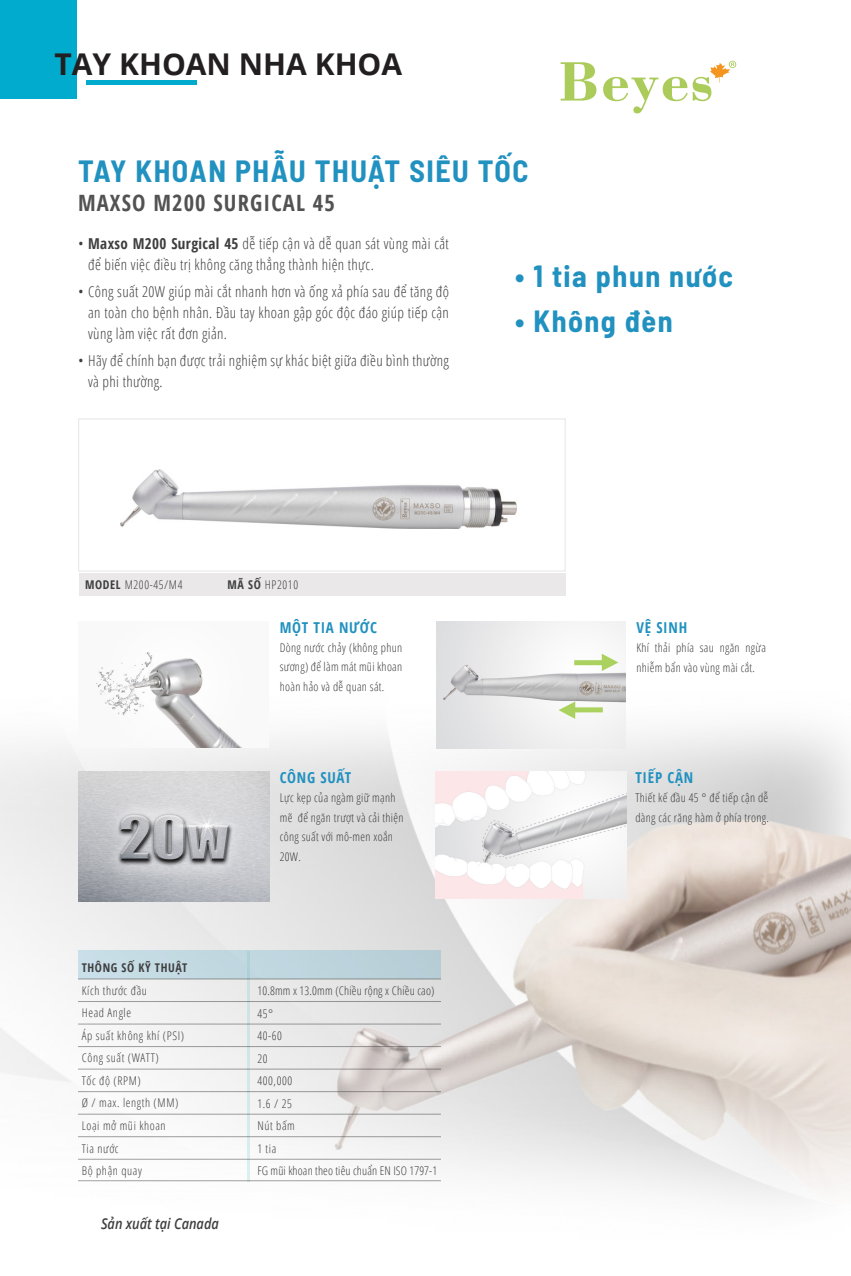
<style>
.page{position:relative;width:851px;height:1276px;background:#fff}
.page>*{position:absolute;margin:0;border:0;box-sizing:border-box;transform-origin:0 0}
.t1{font:700 semi-condensed 30px "Barlow";letter-spacing:.05em;color:#2191c0}
.t2{font:700 30px "Open Sans";color:#231f20}
.t3{font:700 22.5px "Open Sans Condensed";letter-spacing:.05em;color:#535252}
.t4{font:300 15px/21px "Open Sans Condensed";letter-spacing:.025em;color:#3e3e3f}
.t5{font:700 15px "Open Sans Condensed";letter-spacing:.05em;color:#2191c0}
.t6{font:italic 600 15px "Open Sans";color:#3e3e3f;scale:.85 1}
.t7{font:300 12px/19.5px "Open Sans Condensed";letter-spacing:.025em;color:#3e3e3f}
.t8{font:300 12px "Open Sans Condensed";letter-spacing:.05em;color:#3e3e3f}
.t9{font:700 12px "Open Sans Condensed";letter-spacing:.05em;color:#3e3e3f}
.s1{font-weight:700}
</style>
<div class="page">
<div style="left:0;top:0;width:77px;height:99px;background:#00abcd"></div>
<div style="left:87px;top:80px;width:110px;height:5px;background:#00abcd"></div>
<img style="left:0;top:621px;width:850px;height:580px">
<svg style="left:560px;top:61px;width:176px;height:52px"></svg>
<div style="left:78px;top:950px;width:362px;height:28px;background:#c1d7e0"></div>
<hr style="left:247px;top:950px;width:3px;height:231px;background:#59c0b7">
<hr style="left:78px;top:1001px;width:363px;height:1px;background:#3e3e3f">
<hr style="left:78px;top:978px;width:363px;height:1px;background:#3e3e3f">
<hr style="left:78px;top:1068px;width:363px;height:1px;background:#3e3e3f">
<hr style="left:78px;top:1023px;width:363px;height:1px;background:#3e3e3f">
<hr style="left:78px;top:1091px;width:363px;height:1px;background:#3e3e3f">
<hr style="left:78px;top:1046px;width:363px;height:1px;background:#3e3e3f">
<hr style="left:78px;top:1113px;width:363px;height:1px;background:#3e3e3f">
<hr style="left:78px;top:1136px;width:363px;height:1px;background:#3e3e3f">
<hr style="left:78px;top:1158px;width:363px;height:1px;background:#3e3e3f">
<hr style="left:78px;top:1180px;width:363px;height:1px;background:#3e3e3f">
<img style="left:120px;top:470px;width:396px;height:59px">
<div style="left:79px;top:573px;width:486px;height:23px;background:#eae8e8"></div>
<div style="left:78px;top:418px;width:487px;height:153px;border:1px solid #eae8e8"></div>
<img style="left:435px;top:771px;width:191px;height:127px">
<img style="left:436px;top:621px;width:189px;height:128px">
<img style="left:78px;top:772px;width:192px;height:129px">
<img style="left:78px;top:621px;width:190px;height:127px">
<h1 class="t2" style="left:54px;top:43px;width:349px">TAY KHOAN NHA KHOA</h1>
<p class="t1" style="left:78px;top:149px;width:452px">TAY KHOAN PHẪU THUẬT SIÊU TỐC</p>
<p class="t3" style="left:78px;top:187px;width:258px">MAXSO M200 SURGICAL 45</p>
<p class="t4" style="left:88px;top:232px;width:362px;text-indent:-10px">• <span class="s1">Maxso M200 Surgical 45</span> dễ tiếp cận và dễ quan sát vù ng mà i cắt để biến việc điều trị không căng thẳng thành hiện thực.</p>
<p class="t4" style="left:88px;top:280px;width:362px;text-indent:-10px">• Công suất 20W giú p mài cắt nhanh hơn và ống xả phía sau để tăng độ an toàn cho bệnh nhân. Đầu tay khoan gậ p góc độc đáo giúp tiếp cậ n vù ng là m việc rất đơn giản.</p>
<p class="t4" style="left:88px;top:349px;width:362px;text-indent:-10px">• Hãy để chính bạ n được trả i nghiệ m sự khác biệt giữa điề u bình thường và phi thường.</p>
<p class="t1" style="left:515px;top:254px;width:219px">• 1 tia phun nước</p>
<p class="t1" style="left:515px;top:299px;width:159px">• Không đèn</p>
<p class="t7" style="left:85px;top:574px;width:99px"><span class="s1">MODEL</span> M200-45/M4</p>
<p class="t7" style="left:227px;top:574px;width:72px"><span class="s1">MÃ SỐ</span> HP2010</p>
<p class="t5" style="left:280px;top:617px;width:99px">MỘT TIA NƯỚC</p>
<p class="t7" style="left:280px;top:637px;width:124px;text-align:justify">Dòng nước chảy (không phun sương) để là m mát mũ i khoan hoàn hảo và dễ quan sát.</p>
<p class="t5" style="left:280px;top:766px;width:73px">CÔNG SUẤT</p>
<p class="t7" style="left:280px;top:787px;width:125px">Lực kẹp của ngà m giữ mạ nh mẽ để ngăn trượt và cải thiện công suất với mô-men xoắn<br>20W.</p>
<p class="t9" style="left:82px;top:959px;width:107px">THÔNG SỐ KỸ THUẬT</p>
<p class="t8" style="left:82px;top:982px;width:67px">Kích thước đầu</p>
<p class="t8" style="left:82px;top:1005px;width:51px">Head Angle</p>
<p class="t8" style="left:82px;top:1027px;width:104px">Áp suất không khí (PSI)</p>
<p class="t8" style="left:82px;top:1050px;width:78px">Công suất (WATT)</p>
<p class="t7" style="left:82px;top:1070px;width:61px">Tốc độ (RPM)</p>
<p class="t8" style="left:82px;top:1095px;width:98px">Ø / max. length (MM)</p>
<p class="t8" style="left:82px;top:1117px;width:85px">Loại mở mũi khoan</p>
<p class="t7" style="left:82px;top:1138px;width:38px">Tia nước</p>
<p class="t8" style="left:82px;top:1162px;width:62px">Bộ phận quay</p>
<p class="t6" style="left:101px;top:1213px;width:140px">Sản xuất tại Canada</p>
<p class="t7" style="left:257px;top:980px;width:179px">10.8mm x 13.0mm (Chiều rộng x Chiều cao)</p>
<p class="t7" style="left:257px;top:1003px;width:17px">45°</p>
<p class="t7" style="left:257px;top:1025px;width:26px">40-60</p>
<p class="t7" style="left:257px;top:1048px;width:12px">20</p>
<p class="t7" style="left:257px;top:1070px;width:36px">400,000</p>
<p class="t7" style="left:257px;top:1093px;width:36px">1.6 / 25</p>
<p class="t7" style="left:257px;top:1115px;width:39px">Nút bấm</p>
<p class="t7" style="left:257px;top:1138px;width:20px">1 tia</p>
<p class="t7" style="left:257px;top:1160px;width:181px">FG mũi khoan theo tiêu chuẩn EN ISO 1797-1</p>
<p class="t5" style="left:636px;top:617px;width:52px">VỆ SINH</p>
<p class="t7" style="left:636px;top:637px;width:131px">Khí thải phía sau ngăn ngừa nhiễm bẩn vào vù ng mà i cắt.</p>
<p class="t5" style="left:635px;top:766px;width:59px">TIẾP CẬN</p>
<p class="t7" style="left:635px;top:787px;width:135px">Thiết kế đầu 45 ° để tiếp cận dễ dàng các răng hàm ở phía trong.</p>
</div>
